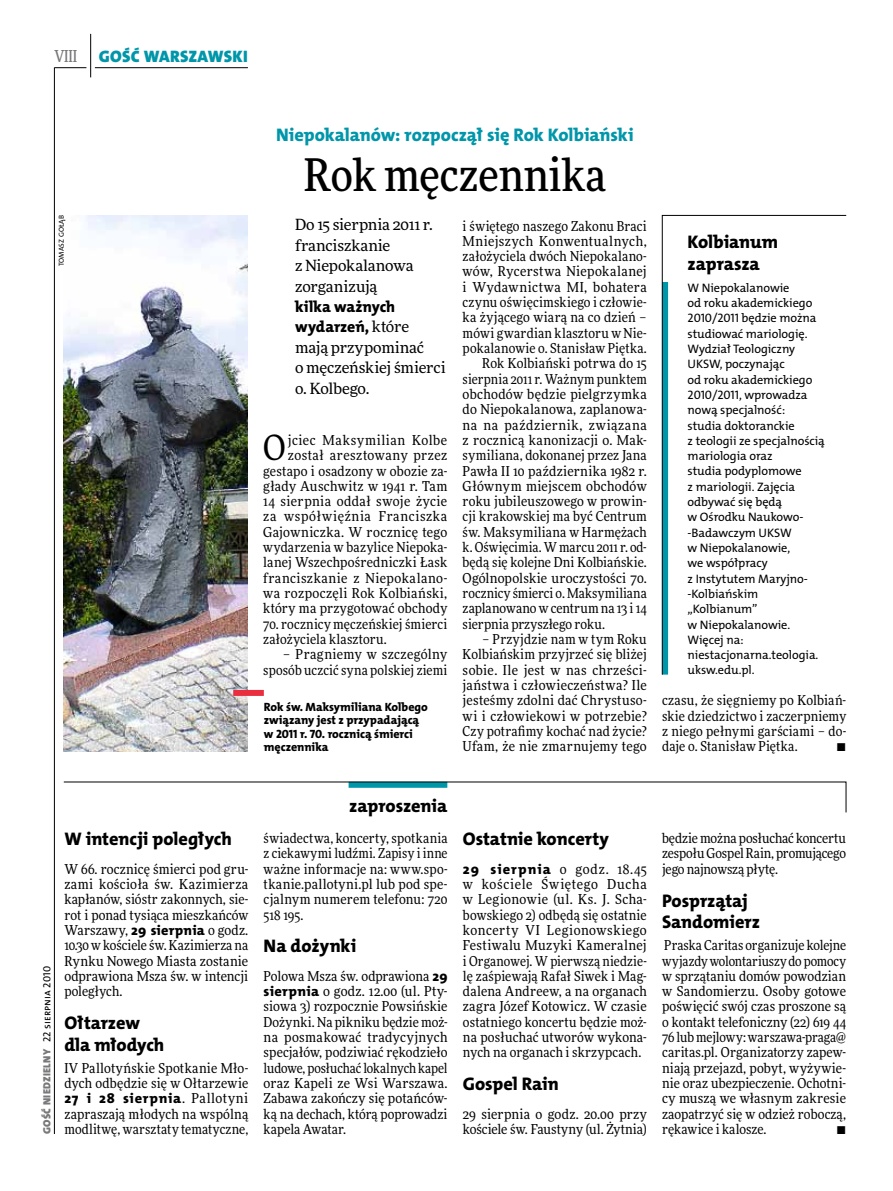
<style>
.page{position:relative;width:893px;height:1191px;background:#fff}
.page>*{position:absolute;margin:0;border:0;box-sizing:border-box;transform-origin:0 0}
.t1{font:500 45px "Freeday Narrow";color:#000}
.t2{font:34.8px "Freeday Narrow News";color:#000}
.t3{font:18.3px/21.6px "The Mix HP8 Ex Bld";letter-spacing:-.005em;color:#000}
.t4{font:18.3px "The Mix HP8 Ex Bld";letter-spacing:-.005em;color:#0096aa}
.t5{font:16.65px "The Mix HP9 Blk";letter-spacing:.02em;color:#0096aa}
.t6{font:500 16.5px "Freeday Narrow";color:#787779;scale:.9 1}
.t7{font:15.75px/20.4px "The Mix HP8 Ex Bld";color:#000}
.t8{font:15.45px/20.4px "Freeday News";letter-spacing:-.01em;color:#000}
.t9{font:13.95px "The Mix HP8 Ex Bld";letter-spacing:.045em;color:#000}
.t10{font:13.65px/15.3px "Freeday Narrow News";letter-spacing:.015em;color:#000;text-align:justify}
.t11{font:13.65px "Freeday Narrow News";letter-spacing:.04em;color:#000}
.t12{font:13.65px "Freeday Narrow News";letter-spacing:.035em;color:#000}
.t13{font:13.65px "Freeday Narrow News";letter-spacing:-.005em;color:#000}
.t14{font:12.3px/15.3px "The Mix HP5 Plain";letter-spacing:-.005em;color:#000}
.t15{font:12px/13.5px "The Mix HP8 Ex Bld";letter-spacing:-.005em;color:#000}
.t16{font:10.5px "The Mix HP9 Blk";letter-spacing:.025em;color:#787779}
.t17{font:7.2px "The Mix HP5 Plain";letter-spacing:.01em;color:#000}
.s1{font-family:"Freeday News";font-size:15.45px}
.s2{font-family:"The Mix HP5 Plain";color:#000}
.s3{font-family:"The Mix HP8 Ex Bld";font-size:13.95px}
.s4{font-family:"Freeday Narrow News";font-size:13.65px}
</style>
<div class="page">
<hr style="left:54px;top:67px;width:1px;height:1067px;background:#000">
<hr style="left:90px;top:34px;width:1px;height:43px;background:#000">
<hr style="left:54px;top:67px;width:32px;height:1px;background:#000">
<hr style="left:95px;top:67px;width:153px;height:1px;background:#000">
<svg style="left:662px;top:215px;width:185px;height:460px"></svg>
<img style="left:64px;top:215px;width:184px;height:536px">
<svg style="left:63px;top:781px;width:783px;height:32px"></svg>
<div style="left:233px;top:690px;width:31px;height:6px;background:#e92f3f"></div>
<p class="t6" style="left:54px;top:46px;width:27px">VIII</p>
<p class="t5" style="left:99px;top:46px;width:150px">GOŚĆ WARSZAWSKI</p>
<p class="t17" style="left:57px;top:266px;width:53px;rotate:-90deg">Tomasz Gołąb</p>
<h3 class="t4" style="left:276px;top:123px;width:359px">Niepokalanów: rozpoczął się Rok Kolbiański</h3>
<h1 class="t1" style="left:304px;top:147px;width:304px">Rok męczennika</h1>
<p class="t8" style="left:295px;top:214px;width:139px">Do 15 sierpnia 2011 r. franciszkanie<br>z Niepokalanowa zorganizują</p>
<p class="t7" style="left:295px;top:297px;width:116px">kilka ważnych wydarzeń, <span class="s1">które</span></p>
<p class="t8" style="left:295px;top:337px;width:152px">mają przypominać<br>o męczeńskiej śmierci o. Kolbego.</p>
<h2 class="t2" style="left:263px;top:426px;width:24px">O</h2>
<p class="t10" style="left:463px;top:218px;width:186px">i świętego naszego Zakonu Braci</p>
<p class="t10" style="left:463px;top:233px;width:186px">Mniejszych Konwentualnych,</p>
<p class="t10" style="left:463px;top:248px;width:186px">założyciela dwóch Niepokalano-</p>
<p class="t10" style="left:463px;top:264px;width:186px">wów, Rycerstwa Niepokalanej</p>
<p class="t12" style="left:463px;top:278px;width:186px">i Wydawnictwa MI, bohatera</p>
<p class="t10" style="left:463px;top:294px;width:186px">czynu oświęcimskiego i człowie-</p>
<p class="t10" style="left:463px;top:310px;width:186px">ka żyjącego wiarą na co dzień –</p>
<p class="t10" style="left:463px;top:325px;width:186px">mówi gwardian klasztoru w Nie-</p>
<p class="t10" style="left:463px;top:340px;width:186px">pokalanowie o. Stanisław Piętka.</p>
<p class="t10" style="left:482px;top:356px;width:166px">Rok Kolbiański potrwa do 15</p>
<p class="t10" style="left:463px;top:371px;width:186px">sierpnia 2011 r. Ważnym punktem</p>
<p class="t10" style="left:463px;top:386px;width:186px">obchodów będzie pielgrzymka</p>
<p class="t10" style="left:463px;top:401px;width:186px">do Niepokalanowa, zaplanowa-</p>
<p class="t11" style="left:463px;top:416px;width:186px">na na październik, związana</p>
<p class="t10" style="left:463px;top:432px;width:186px">z rocznicą kanonizacji o. Mak-</p>
<p class="t10" style="left:463px;top:447px;width:186px">symiliana, dokonanej przez Jana</p>
<p class="t10" style="left:463px;top:463px;width:186px">Pawła II 10 października 1982 r.</p>
<p class="t10" style="left:463px;top:478px;width:186px">Głównym miejscem obchodów</p>
<p class="t10" style="left:463px;top:493px;width:186px">roku jubileuszowego w prowin-</p>
<p class="t10" style="left:463px;top:509px;width:186px">cji krakowskiej ma być Centrum</p>
<p class="t10" style="left:463px;top:524px;width:186px">św. Maksymiliana w Harmężach</p>
<p class="t10" style="left:463px;top:539px;width:186px">k. Oświęcimia. W marcu 2011 r. od-</p>
<p class="t10" style="left:463px;top:555px;width:186px">będą się kolejne Dni Kolbiańskie.</p>
<p class="t10" style="left:463px;top:570px;width:186px">Ogólnopolskie uroczystości 70.</p>
<p class="t10" style="left:463px;top:585px;width:186px">rocznicy śmierci o. Maksymiliana</p>
<p class="t10" style="left:463px;top:600px;width:186px">zaplanowano w centrum na 13 i 14</p>
<p class="t13" style="left:463px;top:615px;width:144px">sierpnia przyszłego roku.</p>
<p class="t10" style="left:463px;top:631px;width:186px;text-indent:20px">– Przyjdzie nam w tym Roku Kolbiańskim przyjrzeć się bliżej sobie. Ile jest w nas chrześci&shy;jaństwa i człowieczeństwa? Ile jesteśmy zdolni dać Chrystuso&shy;wi i człowiekowi w potrzebie?<br>Czy potrafimy kochać nad życie?<br>Ufam, że nie zmarnujemy tego</p>
<p class="t10" style="left:263px;top:432px;width:186px;text-align:right">jciec Maksymilian Kolbe został aresztowany przez gestapo i osadzony w obozie za&shy;głady Auschwitz w 1941 r. Tam<br>14 sierpnia oddał swoje życie za współwięźnia Franciszka<br>Gajowniczka. W rocznicę tego wydarzenia w bazylice Niepoka&shy;lanej Wszechpośredniczki Łask franciszkanie z Niepokalano&shy;wa rozpoczęli Rok Kolbiański, który ma przygotować obchody</p>
<p class="t10" style="left:263px;top:616px;width:186px">70. rocznicy męczeńskiej śmierci założyciela klasztoru.</p>
<p class="t10" style="left:263px;top:646px;width:186px;text-align:right">– Pragniemy w szczególny sposób uczcić syna polskiej ziemi</p>
<p class="t15" style="left:264px;top:700px;width:165px">Rok św. Maksymiliana Kolbego związany jest z przypadającą w 2011 r. 70. rocznicą śmierci męczennika</p>
<h3 class="t3" style="left:688px;top:231px;width:92px">Kolbianum zaprasza</h3>
<p class="t14" style="left:688px;top:280px;width:130px">W Niepokalanowie<br>od roku akademickiego<br>2010/2011 będzie można studiować mariologię.<br>Wydział Teologiczny<br>UKSW</p>
<p class="t14" style="left:688px;top:356px;width:139px;text-indent:32px">, poczynając<br>od roku akademickiego<br>2010/2011, wprowadza nową specjalność:<br>studia doktoranckie<br>z teologii ze specjalnością mariologia oraz<br>studia podyplomowe<br>z mariologii. Zajęcia odbywać się będą<br>w Ośrodku Naukowo--Badawczym UKSW<br>w Niepokalanowie,<br>we współpracy<br>z I nstytutem Maryjno--Kolbiańskim „Kolbianum”<br>w Niepokalanowie.<br>Więcej na: niestacjonarna.teologia. uksw.edu.pl.</p>
<p class="t10" style="left:662px;top:692px;width:186px">czasu, że sięgniemy po Kolbiań&shy;skie dziedzictwo i zaczerpniemy z niego pełnymi garściami – do&shy;daje o. Stanisław Piętka.</p>
<p class="t10" style="left:837px;top:738px;width:11px">•</p>
<p class="t16" style="left:40px;top:1134px;width:170px;rotate:-90deg">GOŚĆ NIEDZIELNY <span class="s2">22 sierpnia 2010</span></p>
<h3 class="t3" style="left:64px;top:828px;width:169px">W intencji poległych</h3>
<p class="t10" style="left:64px;top:861px;width:185px">W 66. rocznicę śmierci pod gru&shy;zami kościoła św. Kazimierza kapłanów, sióstr zakonnych, sie&shy;rot i ponad tysiąca mieszkańców Warszawy, <span class="s3">29 sierpnia</span> o godz.<br>10.30 w kościele św. Kazimierza na Rynku Nowego Miasta zostanie odprawiona Msza św. w intencji poległych.</p>
<h3 class="t3" style="left:64px;top:1012px;width:101px">Ołtarzew dla młodych</h3>
<p class="t10" style="left:64px;top:1060px;width:185px">IV Pallotyńskie Spotkanie Mło&shy;dych odbędzie się w Ołtarzewie</p>
<p class="t9" style="left:64px;top:1089px;width:185px">27 i 28 sierpnia<span class="s4">. Pallotyni</span></p>
<p class="t10" style="left:64px;top:1106px;width:185px">zapraszają młodych na wspólną modlitwę, warsztaty tematyczne,</p>
<h3 class="t3" style="left:349px;top:795px;width:99px">zaproszenia</h3>
<p class="t10" style="left:264px;top:830px;width:185px">świadectwa, koncerty, spotkania z ciekawymi ludźmi. Zapisy i inne ważne informacje na: www.spo&shy;tkanie.pallotyni.pl lub pod spe&shy;cjalnym numerem telefonu: 720<br>518 195.</p>
<h3 class="t3" style="left:264px;top:935px;width:94px">Na dożynki</h3>
<p class="t10" style="left:264px;top:968px;width:185px">Polowa Msza św. odprawiona <span class="s3">29 sierpnia</span> o godz. 12.00 (ul. Pty&shy;siowa 3) rozpocznie Powsińskie Dożynki. Na pikniku będzie moż&shy;na posmakować tradycyjnych specjałów, podziwiać rękodzieło ludowe, posłuchać lokalnych kapel oraz Kapeli ze Wsi Warszawa.<br>Zabawa zakończy się potańców&shy;ką na dechach, którą poprowadzi kapela Awatar.</p>
<h3 class="t3" style="left:463px;top:828px;width:148px">Ostatnie koncerty</h3>
<p class="t10" style="left:463px;top:861px;width:185px"><span class="s3">29 sierpnia</span> o godz. 18.45 w kościele Świętego Ducha w Legionowie (ul. Ks. J. Scha&shy;bowskiego 2) odbędą się ostatnie koncerty VI Legionowskiego Festiwalu Muzyki Kameralnej i Organowej. W pierwszą niedzie&shy;lę zaśpiewają Rafał Siwek i Mag&shy;dalena Andreew, a na organach zagra Józef Kotowicz. W czasie ostatniego koncertu będzie moż&shy;na posłuchać utworów wykona&shy;nych na organach i skrzypcach.</p>
<h3 class="t3" style="left:463px;top:1073px;width:97px">Gospel Rain</h3>
<p class="t10" style="left:463px;top:1106px;width:185px">29 sierpnia o godz. 20.00 przy kościele św. Faustyny (ul. Żytnia)</p>
<p class="t10" style="left:662px;top:830px;width:185px">będzie można posłuchać koncertu zespołu Gospel Rain, promującego jego najnowszą płytę.</p>
<h3 class="t3" style="left:662px;top:889px;width:99px">Posprzątaj<br>Sandomierz</h3>
<p class="t10" style="left:662px;top:937px;width:185px">Praska Caritas organizuje kolejne wyjazdy wolontariuszy do pomocy w sprzątaniu domów powodzian w Sandomierzu. Osoby gotowe poświęcić swój czas proszone są o kontakt telefoniczny (22) 619 44<br>76 lub mejlowy: warszawa-praga@ caritas.pl. Organizatorzy zapew&shy;niają przejazd, pobyt, wyżywie&shy;nie oraz ubezpieczenie. Ochotni&shy;cy muszą we własnym zakresie zaopatrzyć się w odzież roboczą, rękawice i kalosze.</p>
<p class="t10" style="left:836px;top:1121px;width:11px">•</p>
</div>
